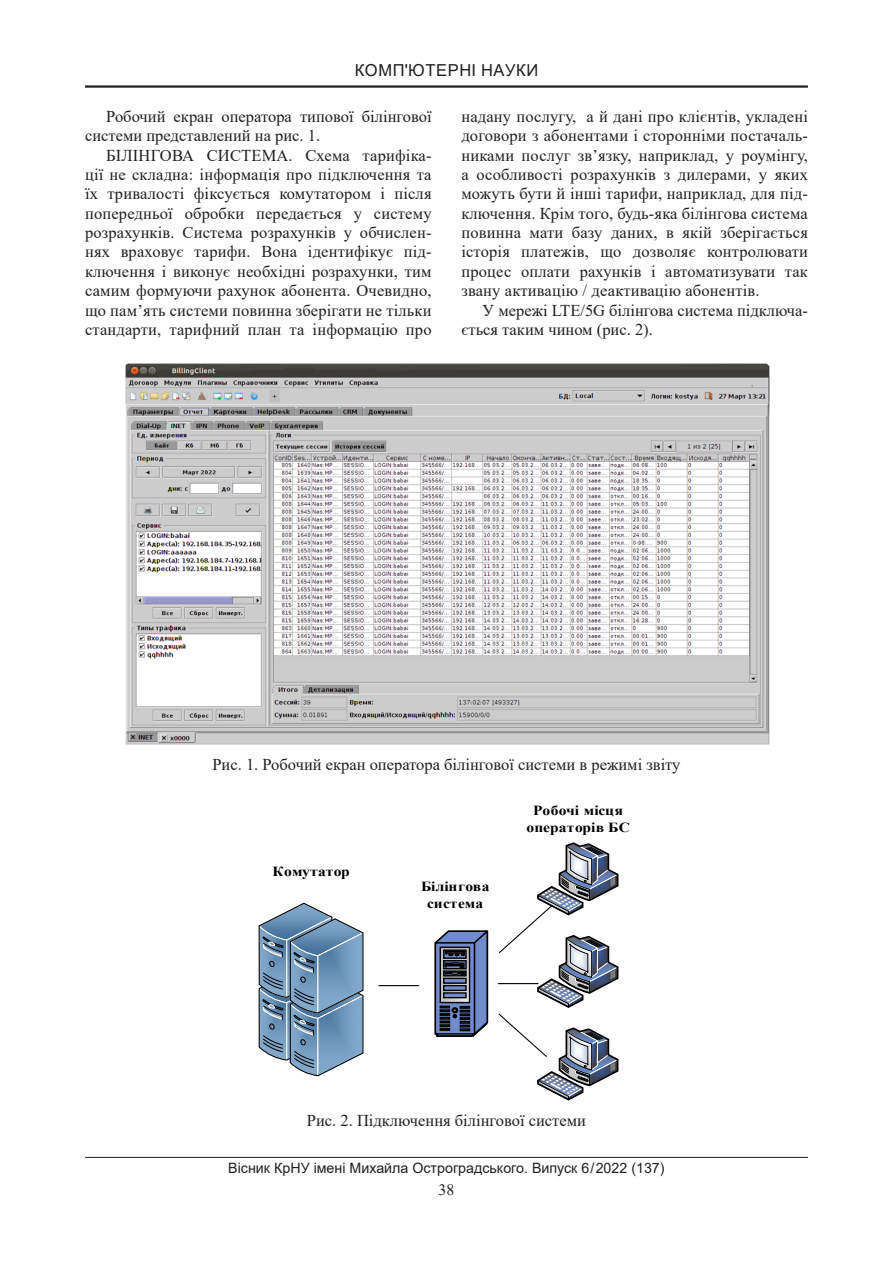
<style>
.page{position:relative;width:893px;height:1263px;background:#fff}
.page>*{position:absolute;margin:0;border:0;box-sizing:border-box;transform-origin:0 0}
.Текст_основной_G{font:16.5px/19.4px "Times New Roman";color:#231f20}
.Рисунок{font:16.5px "Times New Roman";color:#231f20}
.t1{font:16.5px "Arial";letter-spacing:.035em;color:#231f20}
.t2{font:15.75px "Times New Roman";color:#231f20}
.t3{font:14.25px "Arial";color:#231f20}
.t4{font:700 13.8px/17px "Times New Roman";letter-spacing:.015em;color:#000;text-align:center;scale:1.12 1}
</style>
<div class="page">
<hr style="left:85px;top:85px;width:723px;height:3px;background:#231f20">
<hr style="left:85px;top:1157px;width:723px;height:1px;background:#231f20">
<img style="left:125px;top:363px;width:644px;height:381px">
<svg style="left:434px;top:930px;width:55px;height:107px;background:#566282"></svg>
<svg style="left:258px;top:902px;width:106px;height:175px"></svg>
<svg style="left:498px;top:842px;width:121px;height:259px"></svg>
<hr style="left:498px;top:983px;width:40px;height:1px;background:#000">
<hr style="left:379px;top:985px;width:40px;height:1px;background:#000">
<p class="t1" style="left:355px;top:59px;width:185px">КОМП'ЮТЕРНІ НАУКИ</p>
<p class="Текст_основной_G" style="left:85px;top:106px;width:348px;text-indent:21px">Робочий екран оператора типової білінгової системи представлений на рис. 1.</p>
<p class="Текст_основной_G" style="left:85px;top:145px;width:348px;text-align:justify;text-indent:21px">БІЛІНГОВА СИСТЕМА. Схема тарифіка&shy;ції не складна: інформація про підключення та їх тривалості фіксується комутатором і після попередньої обробки передається у систему розрахунків. Система розрахунків у обчислен&shy;нях враховує тарифи. Вона ідентифікує під&shy;ключення і виконує необхідні розрахунки, тим самим формуючи рахунок абонента. Очевидно, що пам’ять системи повинна зберігати не тільки стандарти, тарифний план та інформацію про</p>
<p class="Текст_основной_G" style="left:461px;top:106px;width:348px;text-align:justify">надану послугу, а й дані про клієнтів, укладені договори з абонентами і сторонніми постачаль&shy;никами послуг зв’язку, наприклад, у роумінгу, а особливості розрахунків з дилерами, у яких можуть бути й інші тарифи, наприклад, для під&shy;ключення. Крім того, будь-яка білінгова система повинна мати базу даних, в якій зберігається історія платежів, що дозволяє контролювати процес оплати рахунків і автоматизувати так звану активацію / деактивацію абонентів.</p>
<p class="Текст_основной_G" style="left:461px;top:300px;width:348px;text-indent:21px">У мережі LTE/5G білінгова система підключа&shy;ється таким чином (рис. 2).</p>
<p class="Рисунок" style="left:212px;top:753px;width:470px">Рис. 1. Робочий екран оператора білінгової системи в режимі звіту</p>
<p class="t4" style="left:272px;top:863px;width:71px">Комутатор</p>
<p class="t4" style="left:421px;top:877px;width:63px">Білінгова система</p>
<p class="t4" style="left:526px;top:801px;width:94px">Робочі місця операторів БС</p>
<p class="Рисунок" style="left:307px;top:1108px;width:281px">Рис. 2. Підключення білінгової системи</p>
<p class="t3" style="left:228px;top:1158px;width:438px">Вісник КрНУ імені Михайла Остроградського. Випуск 6 / 2022 (137)</p>
<p class="t2" style="left:439px;top:1178px;width:17px">38</p>
</div>
